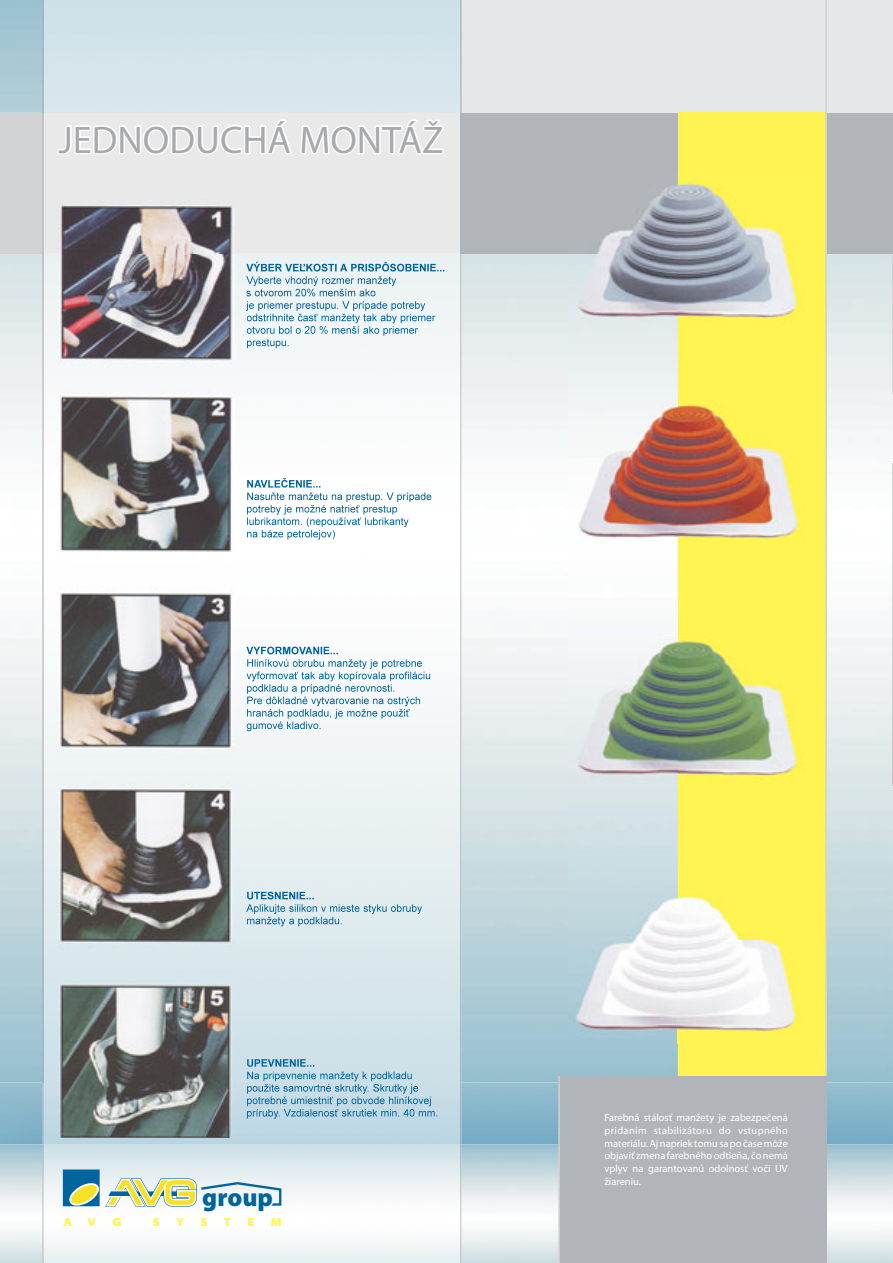
<style>
.page{position:relative;width:893px;height:1263px;background:#fff}
.page>*{position:absolute;margin:0;border:0;box-sizing:border-box;transform-origin:0 0}
.t1{font:38.55px "Myriad Pro";color:#a8a9ad}
.t2{font:900 25.65px "Myriad Pro";color:#00649e}
.t3{font:900 semi-expanded 11.7px "Myriad Pro";color:#fff353}
.t4{font:10.5px/12.6px "Myriad Pro";color:#fff;text-align:justify}
</style>
<div class="page">
<img style="left:0;top:0;width:893px;height:1263px">
<div style="left:0;top:113px;width:461px;height:140px;background:#d1d2d4"></div>
<div style="left:461px;top:0;width:432px;height:113px;background:#e6e7e9"></div>
<img style="left:892px;top:254px;width:1px;height:141px">
<img style="left:892px;top:464px;width:1px;height:321px">
<div style="left:42px;top:0;width:418px;height:113px;background:#d3e4ea"></div>
<img style="left:42px;top:253px;width:15px;height:829px">
<img style="left:234px;top:253px;width:226px;height:829px">
<div style="left:44px;top:113px;width:416px;height:140px;background:#e9e9ea"></div>
<img style="left:460px;top:0;width:2px;height:1082px">
<img style="left:42px;top:1082px;width:420px;height:181px">
<hr style="left:460px;top:113px;width:1px;height:140px;background:#bdbec0">
<hr style="left:42px;top:113px;width:2px;height:140px;background:#bdbec0">
<hr style="left:461px;top:0;width:1px;height:113px;background:#c7c8cb">
<div style="left:461px;top:113px;width:432px;height:140px;background:#b1b5b9"></div>
<div style="left:678px;top:113px;width:148px;height:1150px;background:#fff353"></div>
<img style="left:568px;top:182px;width:236px;height:861px">
<img style="left:57px;top:200px;width:177px;height:938px">
<hr style="left:825px;top:0;width:2px;height:1263px;background:#d1d2d4">
<svg style="left:246px;top:262px;width:198px;height:86px"></svg>
<svg style="left:247px;top:478px;width:184px;height:62px"></svg>
<svg style="left:246px;top:647px;width:184px;height:84px"></svg>
<svg style="left:246px;top:892px;width:176px;height:34px;background:#c1d8e3"></svg>
<svg style="left:247px;top:1059px;width:190px;height:60px;background:#a8c9da"></svg>
<div style="left:559px;top:1076px;width:267px;height:187px;background:#b1b5b9"></div>
<svg style="left:55px;top:117px;width:390px;height:40px;background:#f1f1f2"></svg>
<hr style="left:558px;top:1076px;width:2px;height:187px;background:#d1d2d4">
<svg style="left:63px;top:1169px;width:218px;height:38px"></svg>
<h1 class="t1" style="left:59px;top:124px;width:386px">JEDNODUCHÁ MONTÁŽ</h1>
<h2 class="t2" style="left:202px;top:1186px;width:72px">group</h2>
<p class="t3" style="left:63px;top:1217px;width:10px">A</p>
<p class="t3" style="left:88px;top:1217px;width:10px">V</p>
<p class="t3" style="left:112px;top:1217px;width:10px">G</p>
<p class="t3" style="left:153px;top:1217px;width:9px">S</p>
<p class="t3" style="left:176px;top:1217px;width:10px">Y</p>
<p class="t3" style="left:200px;top:1217px;width:9px">S</p>
<p class="t3" style="left:224px;top:1217px;width:9px">T</p>
<p class="t3" style="left:248px;top:1217px;width:9px">E</p>
<p class="t3" style="left:271px;top:1217px;width:12px">M</p>
<p class="t4" style="left:604px;top:1112px;width:185px">Farebná stálosť manžety je zabezpečená pridaním stabilizátoru do vstupného materiálu. Aj napriek tomu sa po čase môže objaviť zmena farebného odtieňa, čo nemá vplyv na garantovanú odolnosť voči UV žiareniu.</p>
</div>
